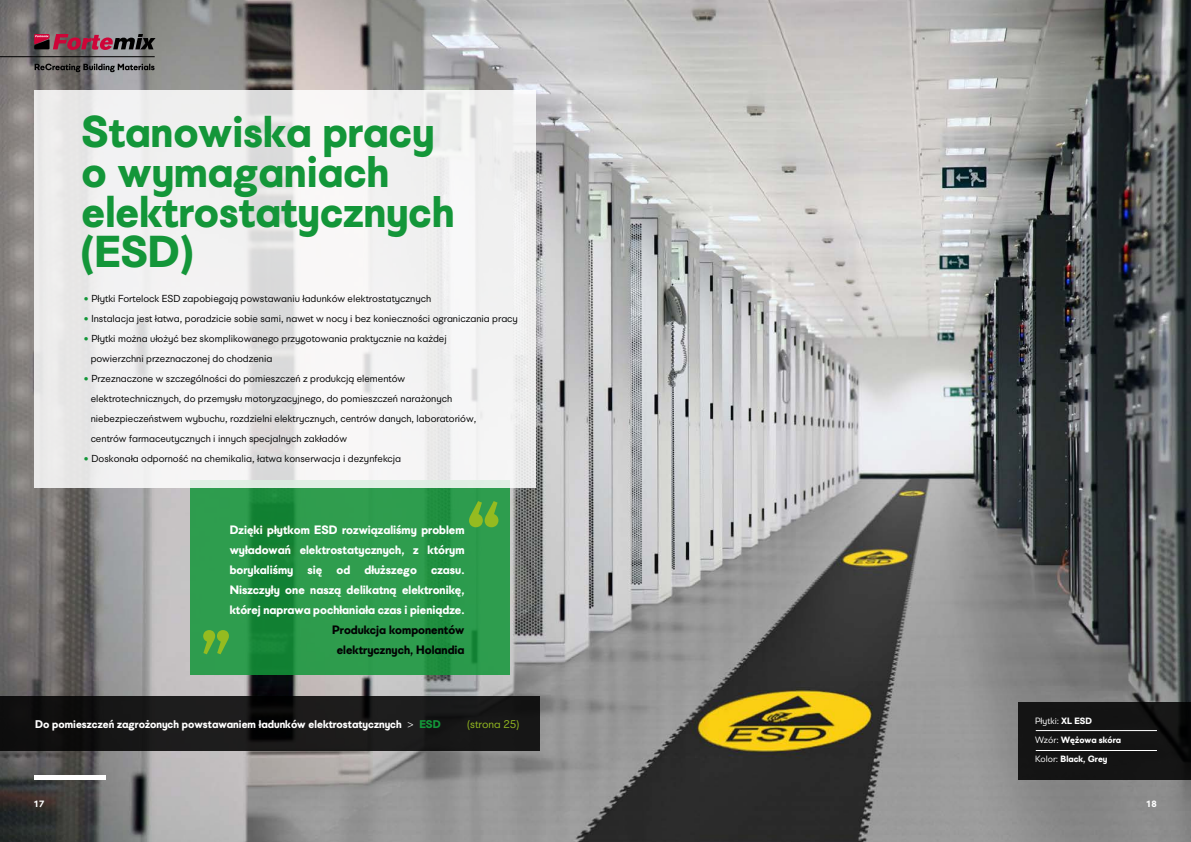
<style>
.page{position:relative;width:1191px;height:842px;background:#fff}
.page>*{position:absolute;margin:0;border:0;box-sizing:border-box;transform-origin:0 0}
.t1{font:700 44px/40px "UEFA Supercup";color:#139639}
.t2{font:700 12px/20px "UEFA Supercup";color:#fff;text-align:justify}
.t3{font:700 12px/20px "UEFA Supercup";color:#020203;text-align:center}
.t4{font:700 11px "UEFA Supercup";color:#fff}
.t5{font:11px "UEFA Supercup";color:#95bb20}
.t6{font:10px/20px "UEFA Supercup";color:#000}
.t7{font:700 9px/19px "UEFA Supercup";color:#fff}
.s1{font-weight:700;color:#139639}
.s2{font-weight:300}
.s3{color:#139639}
.s4{font-weight:400}
</style>
<div class="page">
<img style="left:0;top:0;width:1191px;height:842px">
<svg style="left:190px;top:488px;width:319px;height:187px;background:#289748"></svg>
<div style="left:34px;top:775px;width:72px;height:5px;background:#fff"></div>
<svg style="left:203px;top:630px;width:26px;height:24px"></svg>
<svg style="left:469px;top:501px;width:29px;height:26px"></svg>
<svg style="left:34px;top:34px;width:121px;height:16px;background:#7c3f4f"></svg>
<svg style="left:35px;top:64px;width:120px;height:8px"></svg>
<hr style="left:0;top:57px;width:155px;height:1px;background:#000">
<div style="left:1018px;top:702px;width:173px;height:78px;background:linear-gradient(to right,#151515,#101010)"></div>
<hr style="left:1035px;top:730px;width:122px;height:1px;background:#fff">
<hr style="left:1035px;top:750px;width:122px;height:1px;background:#fff">
<svg style="left:34px;top:90px;width:502px;height:398px;fill:#f1f1f1"></svg>
<svg style="left:0;top:696px;width:540px;height:54px;background:#161515"></svg>
<h1 class="t1" style="left:81px;top:112px;width:374px">Stanowiska pracy o wymaganiach elektrostatycznych (ESD)</h1>
<p class="t6" style="left:83px;top:289px;width:349px"><span class="s1">•</span> Płytki Fortelock ESD zapobiegają powstawaniu ładunków elektrostatycznych</p>
<p class="t6" style="left:83px;top:309px;width:436px"><span class="s1">•</span> Instalacja jest łatwa, poradzicie sobie sami, nawet w nocy i bez konieczności ograniczania pracy</p>
<p class="t6" style="left:91px;top:329px;width:357px;text-indent:-7px"><span class="s1">•</span> Płytki można ułożyć bez skomplikowanego przygotowania praktycznie na każdej powierzchni przeznaczonej do chodzenia</p>
<p class="t6" style="left:91px;top:369px;width:387px;text-indent:-7px"><span class="s1">•</span> Przeznaczone w szczególności do pomieszczeń z produkcją elementów elektrotechnicznych, do przemysłu motoryzacyjnego, do pomieszczeń narażonych niebezpieczeństwem wybuchu, rozdzielni elektrycznych, centrów danych, laboratoriów, centrów farmaceutycznych i innych specjalnych zakładów</p>
<p class="t6" style="left:83px;top:449px;width:319px"><span class="s1">•</span> Doskonała odporność na chemikalia, łatwa konserwacja i dezynfekcja</p>
<p class="t2" style="left:230px;top:520px;width:236px">Dzięki płytkom ESD rozwiązaliśmy problem wyładowań elektrostatycznych, z którym borykaliśmy się od dłuższego czasu.<br>Niszczyły one naszą delikatną elektronikę, której naprawa pochłaniała czas i pieniądze.</p>
<p class="t3" style="left:332px;top:620px;width:134px">Produkcja komponentów elektrycznych, Holandia</p>
<p class="t4" style="left:35px;top:717px;width:407px">Do pomieszczeń zagrożonych powstawaniem ładunków elektrostatycznych <span class="s2">&gt;</span> <span class="s3">ESD</span></p>
<p class="t5" style="left:467px;top:717px;width:53px">(strona 25)</p>
<p class="t7" style="left:1035px;top:712px;width:88px"><span class="s4">Płytki:</span> XL ESD<br><span class="s4">Wzór:</span> Wężowa skóra<br><span class="s4">Kolor:</span> Black, Grey</p>
<p class="t7" style="left:34px;top:795px;width:12px">17</p>
<p class="t7" style="left:1146px;top:795px;width:12px">18</p>
</div>
